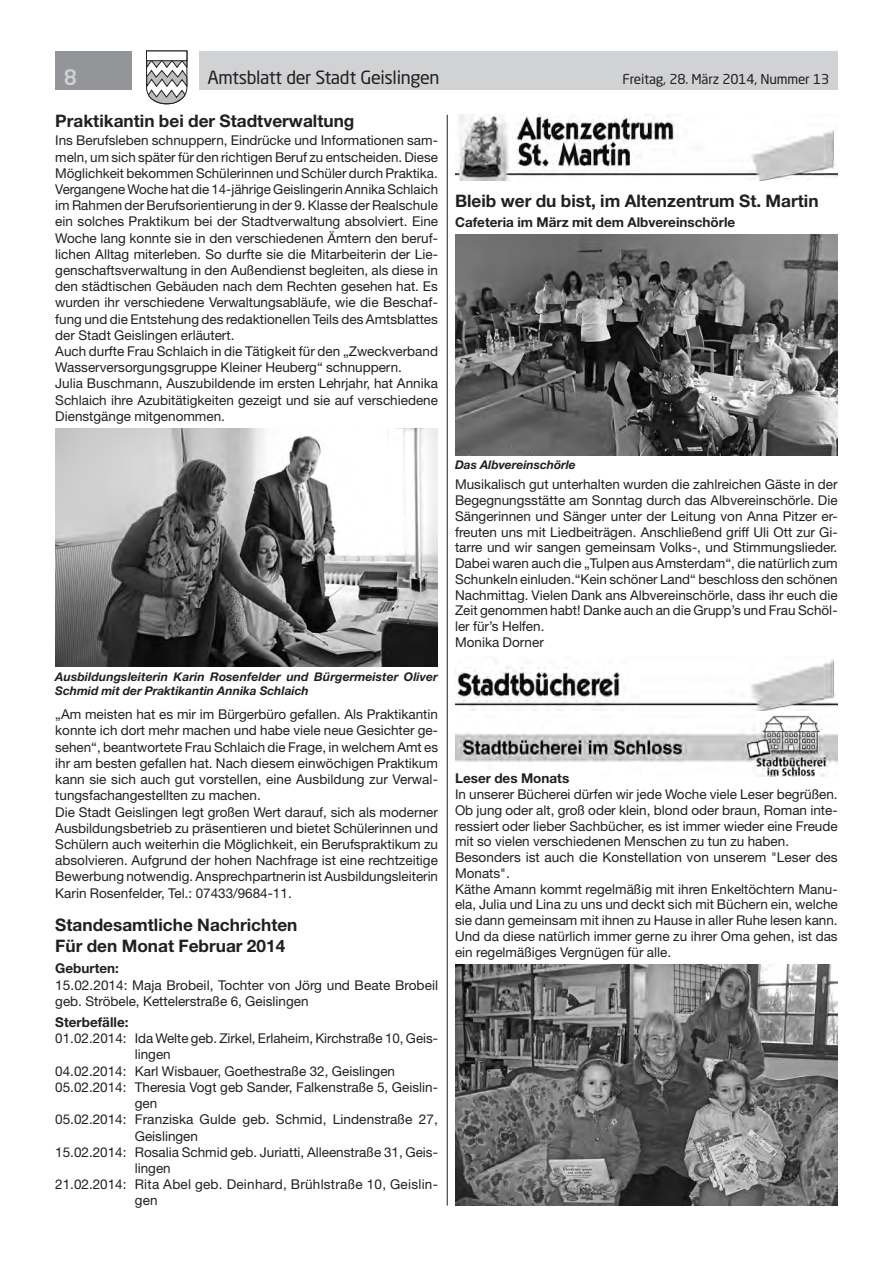
<style>
.page{position:relative;width:893px;height:1263px;background:#fff}
.page>*{position:absolute;margin:0;border:0;box-sizing:border-box;transform-origin:0 0}
.t1{font:500 21px "Neo Sans Std";color:#d1d2d4}
.t2{font:18px "Neo Sans Std";letter-spacing:-.02em;color:#231f20}
.t3{font:700 17.25px/21px "Helvetica Neue LT Std";color:#231f20}
.t4{font:13.5px/16.2px "Helvetica Neue LT Std";color:#231f20}
.t5{font:700 13.5px "Helvetica Neue LT Std";color:#231f20}
.t6{font:13.5px "Helvetica Neue LT Std";letter-spacing:.02em;color:#231f20}
.t7{font:13.5px "Neo Sans Std";letter-spacing:-.015em;color:#231f20}
.t8{font:italic 700 12px/13.5px "Helvetica Neue LT Std";letter-spacing:.005em;color:#231f20}
</style>
<div class="page">
<div style="left:199px;top:51px;width:639px;height:38px;background:#d1d2d4"></div>
<div style="left:55px;top:51px;width:77px;height:38px;background:#939598"></div>
<svg style="left:146px;top:50px;width:42px;height:55px"></svg>
<div style="left:146px;top:51px;width:41px;height:10px;background:#fff;border:1px solid #231f20"></div>
<hr style="left:447px;top:115px;width:1px;height:1090px;background:#231f20">
<img style="left:55px;top:428px;width:383px;height:239px">
<img style="left:455px;top:115px;width:383px;height:66px">
<img style="left:455px;top:235px;width:383px;height:221px">
<img style="left:455px;top:659px;width:383px;height:51px">
<img style="left:455px;top:716px;width:383px;height:60px">
<img style="left:455px;top:964px;width:383px;height:241px">
<h1 class="t1" style="left:64px;top:64px;width:15px">8</h1>
<h2 class="t2" style="left:207px;top:66px;width:234px">Amtsblatt der Stadt Geislingen</h2>
<p class="t7" style="left:622px;top:71px;width:208px">Freitag, 28. März 2014, Nummer 13</p>
<p class="t3" style="left:55px;top:110px;width:301px">Praktikantin bei der Stadtverwaltung</p>
<p class="t4" style="left:55px;top:132px;width:384px">Ins Berufsleben schnuppern, Eindrücke und Informationen sam&shy;meln, um sich später für den richtigen Beruf zu entscheiden. Diese Möglichkeit bekommen Schülerinnen und Schüler durch Praktika.<br>Vergangene Woche hat die 14-jährige Geislingerin Annika Schlaich im Rahmen der Berufsorientierung in der 9. Klasse der Realschule ein solches Praktikum bei der Stadtverwaltung absolviert. Eine Woche lang konnte sie in den verschiedenen Ämtern den beruf&shy;lichen Alltag miterleben. So durfte sie die Mitarbeiterin der Lie&shy;genschaftsverwaltung in den Außendienst begleiten, als diese in den städtischen Gebäuden nach dem Rechten gesehen hat. Es wurden ihr verschiedene Verwaltungsabläufe, wie die Beschaf&shy;fung und die Entstehung des redaktionellen Teils des Amtsblattes der Stadt Geislingen erläutert.<br>Auch durfte Frau Schlaich in die Tätigkeit für den „Zweckverband Wasserversorgungsgruppe Kleiner Heuberg“ schnuppern.<br>Julia Buschmann, Auszubildende im ersten Lehrjahr, hat Annika Schlaich ihre Azubitätigkeiten gezeigt und sie auf verschiedene Dienstgänge mitgenommen.</p>
<p class="t3" style="left:455px;top:190px;width:365px">Bleib wer du bist, im Altenzentrum St. Martin</p>
<p class="t5" style="left:455px;top:214px;width:282px">Cafeteria im März mit dem Albvereinschörle</p>
<p class="t8" style="left:55px;top:670px;width:384px">Ausbildungsleiterin Karin Rosenfelder und Bürgermeister Oliver<br>Schmid mit der Praktikantin Annika Schlaich</p>
<p class="t4" style="left:55px;top:706px;width:384px">„Am meisten hat es mir im Bürgerbüro gefallen. Als Praktikantin konnte ich dort mehr machen und habe viele neue Gesichter ge&shy;sehen“, beantwortete Frau Schlaich die Frage, in welchem Amt es ihr am besten gefallen hat. Nach diesem einwöchigen Praktikum kann sie sich auch gut vorstellen, eine Ausbildung zur Verwal&shy;tungsfachangestellten zu machen.<br>Die Stadt Geislingen legt großen Wert darauf, sich als moderner Ausbildungsbetrieb zu präsentieren und bietet Schülerinnen und Schülern auch weiterhin die Möglichkeit, ein Berufspraktikum zu absolvieren. Aufgrund der hohen Nachfrage ist eine rechtzeitige Bewerbung notwendig. Ansprechpartnerin ist Ausbildungsleiterin Karin Rosenfelder, Tel.: 07433/9684-11.</p>
<p class="t3" style="left:55px;top:914px;width:244px">Standesamtliche Nachrichten<br>Für den Monat Februar 2014</p>
<p class="t5" style="left:55px;top:960px;width:65px">Geburten:</p>
<p class="t4" style="left:55px;top:976px;width:384px">15.02.2014: Maja Brobeil, Tochter von Jörg und Beate Brobeil geb. Ströbele, Kettelerstraße 6, Geislingen</p>
<p class="t5" style="left:55px;top:1014px;width:75px">Sterbefälle:</p>
<p class="t4" style="left:55px;top:1030px;width:384px">01.02.2014: Ida Welte geb. Zirkel, Erlaheim, Kirchstraße 10, Geis-</p>
<p class="t4" style="left:135px;top:1046px;width:38px">lingen</p>
<p class="t4" style="left:55px;top:1062px;width:341px">04.02.2014: Karl Wisbauer, Goethestraße 32, Geislingen</p>
<p class="t4" style="left:55px;top:1079px;width:384px">05.02.2014: Theresia Vogt geb Sander, Falkenstraße 5, Geislin-</p>
<p class="t4" style="left:135px;top:1095px;width:24px">gen</p>
<p class="t4" style="left:55px;top:1111px;width:384px">05.02.2014: Franziska Gulde geb. Schmid, Lindenstraße 27,</p>
<p class="t4" style="left:135px;top:1127px;width:65px">Geislingen</p>
<p class="t4" style="left:55px;top:1143px;width:384px">15.02.2014: Rosalia Schmid geb. Juriatti, Alleenstraße 31, Geis-</p>
<p class="t4" style="left:135px;top:1160px;width:38px">lingen</p>
<p class="t6" style="left:55px;top:1176px;width:384px">21.02.2014: Rita Abel geb. Deinhard, Brühlstraße 10, Geislin-</p>
<p class="t4" style="left:135px;top:1192px;width:25px">gen</p>
<p class="t8" style="left:455px;top:458px;width:122px">Das Albvereinschörle</p>
<p class="t4" style="left:455px;top:476px;width:384px;line-height:15.8px">Musikalisch gut unterhalten wurden die zahlreichen Gäste in der Begegnungsstätte am Sonntag durch das Albvereinschörle. Die Sängerinnen und Sänger unter der Leitung von Anna Pitzer er&shy;freuten uns mit Liedbeiträgen. Anschließend griff Uli Ott zur Gi&shy;tarre und wir sangen gemeinsam Volks-, und Stimmungslieder.<br>Dabei waren auch die „Tulpen aus Amsterdam“, die natürlich zum Schunkeln einluden.“Kein schöner Land“ beschloss den schönen Nachmittag. Vielen Dank ans Albvereinschörle, dass ihr euch die Zeit genommen habt! Danke auch an die Grupp’s und Frau Schöl&shy;ler für’s Helfen.<br>Monika Dorner</p>
<p class="t5" style="left:455px;top:770px;width:116px">Leser des Monats</p>
<p class="t4" style="left:455px;top:786px;width:384px;line-height:15.8px">In unserer Bücherei dürfen wir jede Woche viele Leser begrüßen.<br>Ob jung oder alt, groß oder klein, blond oder braun, Roman inte&shy;ressiert oder lieber Sachbücher, es ist immer wieder eine Freude mit so vielen verschiedenen Menschen zu tun zu haben.<br>Besonders ist auch die Konstellation von unserem "Leser des Monats".<br>Käthe Amann kommt regelmäßig mit ihren Enkeltöchtern Manu&shy;ela, Julia und Lina zu uns und deckt sich mit Büchern ein, welche sie dann gemeinsam mit ihnen zu Hause in aller Ruhe lesen kann.<br>Und da diese natürlich immer gerne zu ihrer Oma gehen, ist das ein regelmäßiges Vergnügen für alle.</p>
</div>
